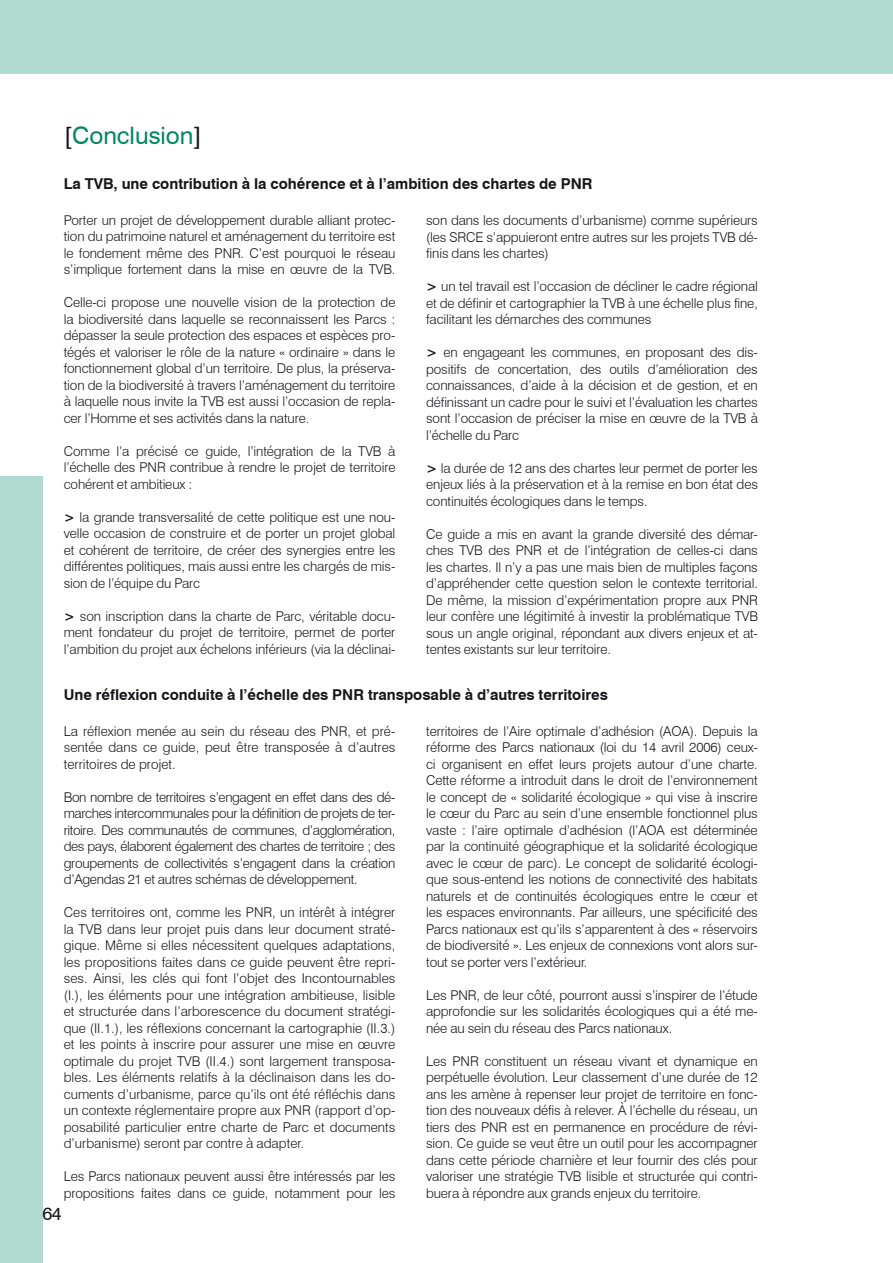
<style>
.page{position:relative;width:893px;height:1263px;background:#fff}
.page>*{position:absolute;margin:0;border:0;box-sizing:border-box;transform-origin:0 0}
.t1{font:24px "Swiss 721 BT";color:#008562}
.t2{font:18px "Swiss 721 BT";color:#1a171c}
.t3{font:700 15px "Swiss 721 BT";color:#1a171c}
.t4{font:300 13.5px/16.5px "Swiss 721 BT";letter-spacing:-.01em;color:#1a171c;text-align:justify}
.s1{color:#1a171c}
.s2{font-weight:700}
</style>
<div class="page">
<div style="left:0;top:476px;width:43px;height:787px;background:#b3dad0"></div>
<div style="left:0;top:0;width:893px;height:73px;background:#b3dad0"></div>
<hr style="left:892px;top:0;width:1px;height:73px;background:#008562">
<h1 class="t1" style="left:64px;top:121px;width:140px"><span class="s1">[</span>Conclusion<span class="s1">]</span></h1>
<p class="t3" style="left:64px;top:175px;width:530px">La TVB, une contribution à la cohérence et à l’ambition des chartes de PNR</p>
<p class="t4" style="left:64px;top:212px;width:333px">Porter un projet de développement durable alliant protec&shy;tion du patrimoine naturel et aménagement du territoire est le fondement même des PNR. C’est pourquoi le réseau s’implique fortement dans la mise en œuvre de la TVB.</p>
<p class="t4" style="left:64px;top:294px;width:333px">Celle-ci propose une nouvelle vision de la protection de la biodiversité dans laquelle se reconnaissent les Parcs : dépasser la seule protection des espaces et espèces pro&shy;tégés et valoriser le rôle de la nature « ordinaire » dans le fonctionnement global d’un territoire. De plus, la préserva&shy;tion de la biodiversité à travers l’aménagement du territoire à laquelle nous invite la TVB est aussi l’occasion de repla&shy;cer l’Homme et ses activités dans la nature.</p>
<p class="t4" style="left:64px;top:443px;width:333px">Comme l’a précisé ce guide, l’intégration de la TVB à l’échelle des PNR contribue à rendre le projet de territoire cohérent et ambitieux :</p>
<p class="t4" style="left:64px;top:509px;width:333px"><span class="s2">&gt;</span> la grande transversalité de cette politique est une nou&shy;velle occasion de construire et de porter un projet global et cohérent de territoire, de créer des synergies entre les différentes politiques, mais aussi entre les chargés de mis&shy;sion de l’équipe du Parc</p>
<p class="t4" style="left:64px;top:608px;width:333px"><span class="s2">&gt;</span> son inscription dans la charte de Parc, véritable docu&shy;ment fondateur du projet de territoire, permet de porter l’ambition du projet aux échelons inférieurs (via la déclinai-</p>
<p class="t4" style="left:426px;top:212px;width:333px">son dans les documents d’urbanisme) comme supérieurs (les SRCE s’appuieront entre autres sur les projets TVB dé&shy;finis dans les chartes)</p>
<p class="t4" style="left:426px;top:278px;width:333px"><span class="s2">&gt;</span> un tel travail est l’occasion de décliner le cadre régional et de définir et cartographier la TVB à une échelle plus fine, facilitant les démarches des communes</p>
<p class="t4" style="left:426px;top:344px;width:333px"><span class="s2">&gt;</span> en engageant les communes, en proposant des dis&shy;positifs de concertation, des outils d’amélioration des connaissances, d’aide à la décision et de gestion, et en définissant un cadre pour le suivi et l’évaluation les chartes sont l’occasion de préciser la mise en œuvre de la TVB à l’échelle du Parc</p>
<p class="t4" style="left:426px;top:459px;width:333px"><span class="s2">&gt;</span> la durée de 12 ans des chartes leur permet de porter les enjeux liés à la préservation et à la remise en bon état des continuités écologiques dans le temps.</p>
<p class="t4" style="left:426px;top:525px;width:333px">Ce guide a mis en avant la grande diversité des démar&shy;ches TVB des PNR et de l’intégration de celles-ci dans les chartes. Il n’y a pas une mais bien de multiples façons d’appréhender cette question selon le contexte territorial.<br>De même, la mission d’expérimentation propre aux PNR leur confère une légitimité à investir la problématique TVB sous un angle original, répondant aux divers enjeux et at&shy;tentes existants sur leur territoire.</p>
<p class="t3" style="left:64px;top:685px;width:546px">Une réflexion conduite à l’échelle des PNR transposable à d’autres territoires</p>
<p class="t4" style="left:64px;top:722px;width:333px">La réflexion menée au sein du réseau des PNR, et pré&shy;sentée dans ce guide, peut être transposée à d’autres territoires de projet.</p>
<p class="t4" style="left:64px;top:788px;width:333px">Bon nombre de territoires s’engagent en effet dans des dé&shy;marches intercommunales pour la définition de projets de ter&shy;ritoire. Des communautés de communes, d’agglomération, des pays, élaborent également des chartes de territoire ; des groupements de collectivités s’engagent dans la création d’Agendas 21 et autres schémas de développement.</p>
<p class="t4" style="left:64px;top:904px;width:333px">Ces territoires ont, comme les PNR, un intérêt à intégrer la TVB dans leur projet puis dans leur document straté&shy;gique. Même si elles nécessitent quelques adaptations, les propositions faites dans ce guide peuvent être repri&shy;ses. Ainsi, les clés qui font l’objet des Incontournables (I.), les éléments pour une intégration ambitieuse, lisible et structurée dans l’arborescence du document stratégi&shy;que (II.1.), les réflexions concernant la cartographie (II.3.) et les points à inscrire pour assurer une mise en œuvre optimale du projet TVB (II.4.) sont largement transposa&shy;bles. Les éléments relatifs à la déclinaison dans les do&shy;cuments d’urbanisme, parce qu’ils ont été réfléchis dans un contexte réglementaire propre aux PNR (rapport d’op&shy;posabilité particulier entre charte de Parc et documents d’urbanisme) seront par contre à adapter.</p>
<p class="t4" style="left:64px;top:1168px;width:333px">Les Parcs nationaux peuvent aussi être intéressés par les propositions faites dans ce guide, notamment pour les</p>
<p class="t4" style="left:426px;top:722px;width:333px">territoires de l’Aire optimale d’adhésion (AOA). Depuis la réforme des Parcs nationaux (loi du 14 avril 2006) ceux&shy;ci organisent en effet leurs projets autour d’une charte.<br>Cette réforme a introduit dans le droit de l’environnement le concept de « solidarité écologique » qui vise à inscrire le cœur du Parc au sein d’une ensemble fonctionnel plus vaste : l’aire optimale d’adhésion (l’AOA est déterminée par la continuité géographique et la solidarité écologique avec le cœur de parc). Le concept de solidarité écologi&shy;que sous-entend les notions de connectivité des habitats naturels et de continuités écologiques entre le cœur et les espaces environnants. Par ailleurs, une spécificité des Parcs nationaux est qu’ils s’apparentent à des « réservoirs de biodiversité ». Les enjeux de connexions vont alors sur&shy;tout se porter vers l’extérieur.</p>
<p class="t4" style="left:426px;top:986px;width:333px">Les PNR, de leur côté, pourront aussi s’inspirer de l’étude approfondie sur les solidarités écologiques qui a été me&shy;née au sein du réseau des Parcs nationaux.</p>
<p class="t4" style="left:426px;top:1052px;width:333px">Les PNR constituent un réseau vivant et dynamique en perpétuelle évolution. Leur classement d’une durée de 12 ans les amène à repenser leur projet de territoire en fonc&shy;tion des nouveaux défis à relever. À l’échelle du réseau, un tiers des PNR est en permanence en procédure de révi&shy;sion. Ce guide se veut être un outil pour les accompagner dans cette période charnière et leur fournir des clés pour valoriser une stratégie TVB lisible et structurée qui contri&shy;buera à répondre aux grands enjeux du territoire.</p>
<h2 class="t2" style="left:43px;top:1203px;width:21px">64</h2>
</div>
